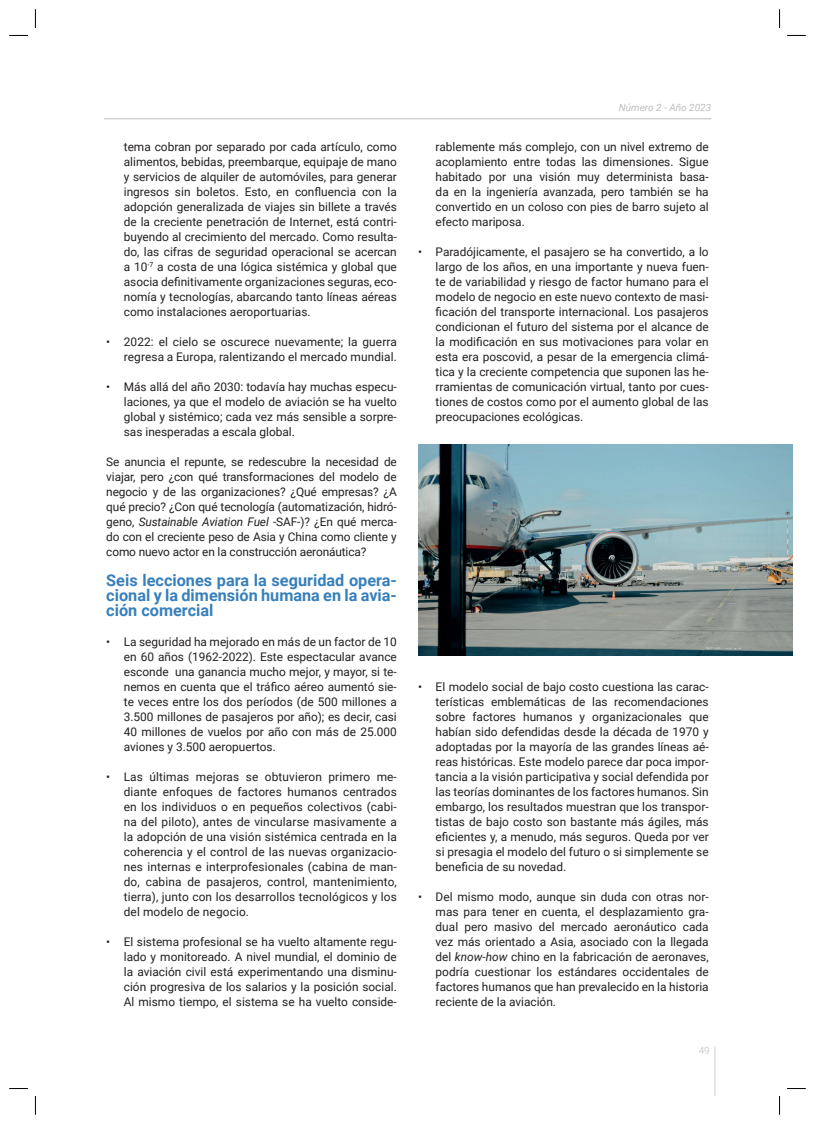
<style>
.page{position:relative;width:815px;height:1124px;background:#fff}
.page>*{position:absolute;margin:0;border:0;box-sizing:border-box;transform-origin:0 0}
.t1{font:700 16.25px/15px "Roboto";color:#3780bb;text-align:justify}
.t2{font:11.88px/15px "Roboto";color:#231f20;text-align:justify}
.t3{font:italic 10px "Roboto";color:#bcbdc0}
.t4{font:300 10px "Roboto";color:#bcbdc0}
.s1{font-style:italic}
</style>
<div class="page">
<hr style="left:104px;top:118px;width:607px;height:1px;background:#bcbdc0">
<hr style="left:715px;top:1046px;width:1px;height:49px;background:#d1d2d4">
<img style="left:418px;top:445px;width:374px;height:210px">
<svg style="left:9px;top:35px;width:19px;height:1px"></svg>
<svg style="left:787px;top:35px;width:19px;height:1px"></svg>
<svg style="left:9px;top:1088px;width:19px;height:1px"></svg>
<svg style="left:787px;top:1088px;width:19px;height:1px"></svg>
<svg style="left:35px;top:9px;width:1px;height:19px"></svg>
<svg style="left:35px;top:1096px;width:1px;height:18px"></svg>
<svg style="left:779px;top:9px;width:1px;height:19px"></svg>
<svg style="left:779px;top:1096px;width:1px;height:18px"></svg>
<p class="t2" style="left:124px;top:138px;width:275px">tema cobran por separado por cada artículo, como alimentos, bebidas, preembarque, equipaje de mano y servicios de alquiler de automóviles, para generar ingresos sin boletos. Esto, en confluencia con la adopción generalizada de viajes sin billete a través de la creciente penetración de Internet, está contri&shy;buyendo al crecimiento del mercado. Como resulta&shy;do, las cifras de seguridad operacional se acercan a 10<sup>-7</sup> a costa de una lógica sistémica y global que asocia definitivamente organizaciones seguras, eco&shy;nomía y tecnologías, abarcando tanto líneas aéreas como instalaciones aeroportuarias.</p>
<p class="t2" style="left:106px;top:333px;width:292px;text-align:right">• 2022: el cielo se oscurece nuevamente; la guerra regresa a Europa, ralentizando el mercado mundial.</p>
<p class="t2" style="left:124px;top:378px;width:275px;text-indent:-18px">• Más allá del año 2030: todavía hay muchas especu&shy;laciones, ya que el modelo de aviación se ha vuelto global y sistémico; cada vez más sensible a sorpre&shy;sas inesperadas a escala global.</p>
<p class="t2" style="left:106px;top:453px;width:292px">Se anuncia el repunte, se redescubre la necesidad de viajar, pero ¿con qué transformaciones del modelo de negocio y de las organizaciones? ¿Qué empresas? ¿A qué precio? ¿Con qué tecnología (automatización, hidró&shy;geno, <span class="s1">Sustainable Aviation Fuel</span> -SAF-)? ¿En qué merca&shy;do con el creciente peso de Asia y China como cliente y como nuevo actor en la construcción aeronáutica?</p>
<h1 class="t1" style="left:106px;top:572px;width:292px">Seis lecciones para la seguridad opera&shy;cional y la dimensión humana en la avia&shy;ción comercial</h1>
<p class="t2" style="left:124px;top:633px;width:275px;text-indent:-18px">• La seguridad ha mejorado en más de un factor de 10 en 60 años (1962-2022). Este espectacular avance esconde una ganancia mucho mejor, y mayor, si te&shy;nemos en cuenta que el tráfico aéreo aumentó sie&shy;te veces entre los dos períodos (de 500 millones a 3.500 millones de pasajeros por año); es decir, casi 40 millones de vuelos por año con más de 25.000 aviones y 3.500 aeropuertos.</p>
<p class="t2" style="left:124px;top:768px;width:275px;text-indent:-18px">• Las últimas mejoras se obtuvieron primero me&shy;diante enfoques de factores humanos centrados en los individuos o en pequeños colectivos (cabi&shy;na del piloto), antes de vincularse masivamente a la adopción de una visión sistémica centrada en la coherencia y el control de las nuevas organizacio&shy;nes internas e interprofesionales (cabina de man&shy;do, cabina de pasajeros, control, mantenimiento, tierra), junto con los desarrollos tecnológicos y los del modelo de negocio.</p>
<p class="t2" style="left:124px;top:933px;width:275px;text-indent:-18px">• El sistema profesional se ha vuelto altamente regu&shy;lado y monitoreado. A nivel mundial, el dominio de la aviación civil está experimentando una disminu&shy;ción progresiva de los salarios y la posición social.<br>Al mismo tiempo, el sistema se ha vuelto conside-</p>
<p class="t3" style="left:619px;top:100px;width:94px">Número 2 - Año 2023</p>
<p class="t2" style="left:436px;top:138px;width:275px">rablemente más complejo, con un nivel extremo de acoplamiento entre todas las dimensiones. Sigue habitado por una visión muy determinista basa&shy;da en la ingeniería avanzada, pero también se ha convertido en un coloso con pies de barro sujeto al efecto mariposa.</p>
<p class="t2" style="left:436px;top:243px;width:275px;text-indent:-18px">• Paradójicamente, el pasajero se ha convertido, a lo largo de los años, en una importante y nueva fuen&shy;te de variabilidad y riesgo de factor humano para el modelo de negocio en este nuevo contexto de masi&shy;ficación del transporte internacional. Los pasajeros condicionan el futuro del sistema por el alcance de la modificación en sus motivaciones para volar en esta era poscovid, a pesar de la emergencia climá&shy;tica y la creciente competencia que suponen las he&shy;rramientas de comunicación virtual, tanto por cues&shy;tiones de costos como por el aumento global de las preocupaciones ecológicas.</p>
<p class="t2" style="left:436px;top:678px;width:275px;text-indent:-18px">• El modelo social de bajo costo cuestiona las carac&shy;terísticas emblemáticas de las recomendaciones sobre factores humanos y organizacionales que habían sido defendidas desde la década de 1970 y adoptadas por la mayoría de las grandes líneas aé&shy;reas históricas. Este modelo parece dar poca impor&shy;tancia a la visión participativa y social defendida por las teorías dominantes de los factores humanos. Sin embargo, los resultados muestran que los transpor&shy;tistas de bajo costo son bastante más ágiles, más eficientes y, a menudo, más seguros. Queda por ver si presagia el modelo del futuro o si simplemente se beneficia de su novedad.</p>
<p class="t2" style="left:436px;top:888px;width:275px;text-indent:-18px">• Del mismo modo, aunque sin duda con otras nor&shy;mas para tener en cuenta, el desplazamiento gra&shy;dual pero masivo del mercado aeronáutico cada vez más orientado a Asia, asociado con la llegada del <span class="s1">know-how</span> chino en la fabricación de aeronaves, podría cuestionar los estándares occidentales de factores humanos que han prevalecido en la historia reciente de la aviación.</p>
<p class="t4" style="left:699px;top:1043px;width:13px">49</p>
</div>
